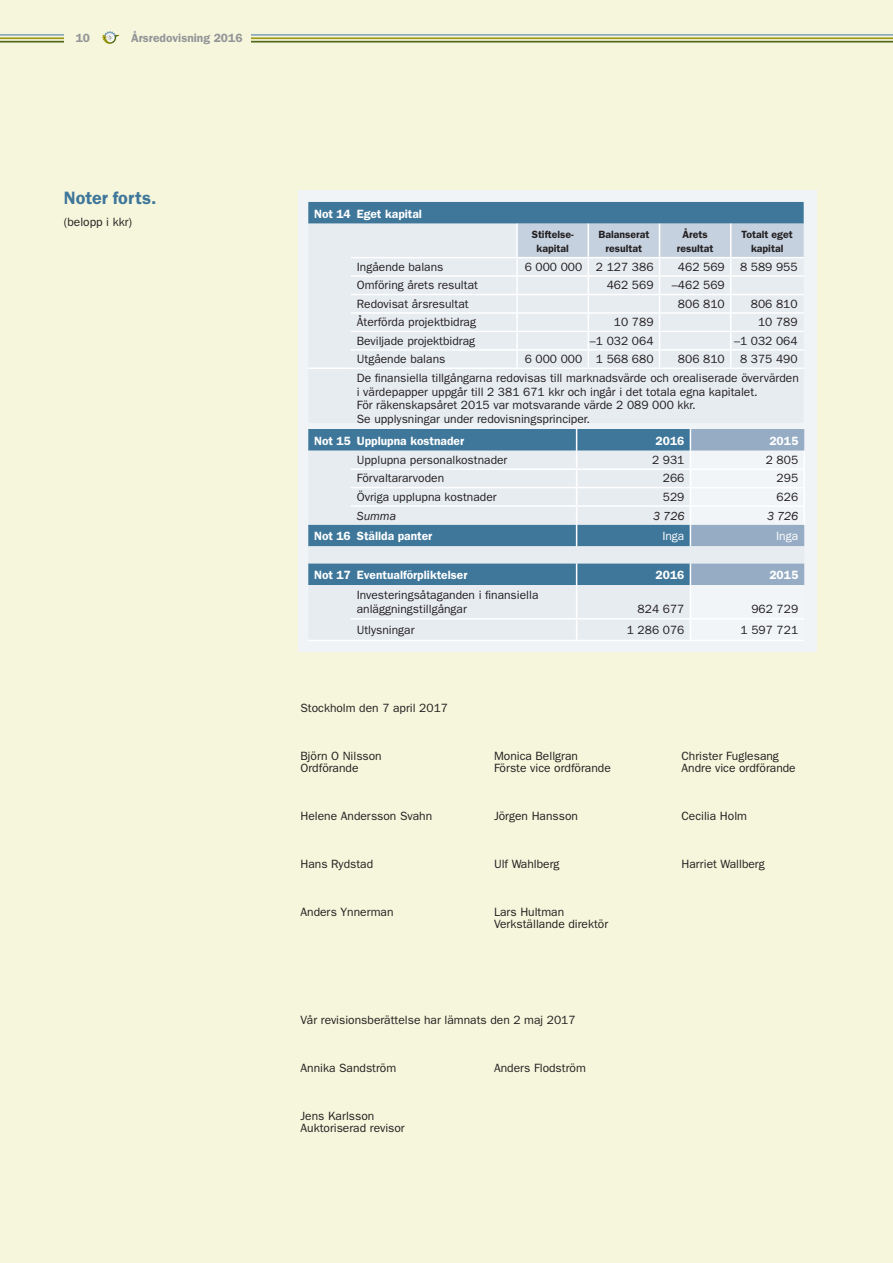
<style>
.page{position:relative;width:893px;height:1263px;background:#f5f6db}
.page>*{position:absolute;margin:0;border:0;box-sizing:border-box;transform-origin:0 0}
.t1{font:600 18px "Franklin Gothic";color:#3f779b}
.t2{font:12px/13.5px "ITC Franklin Gothic Std";color:#231f20}
.t3{font:600 12px "Franklin Gothic";color:#fff}
.t4{font:600 12px "Franklin Gothic";color:#939598}
.t5{font:italic 12px "Franklin Gothic";color:#231f20}
.t6{font:12px "ITC Franklin Gothic Std";color:#fff}
.t7{font:600 10.5px/13.5px "Franklin Gothic";color:#231f20;text-align:center}
</style>
<div class="page">
<hr style="left:0;top:34px;width:893px;height:2px;background:#8aa9bc">
<hr style="left:0;top:37px;width:893px;height:2px;background:#9e9a17">
<hr style="left:0;top:41px;width:893px;height:2px;background:#51671b">
<div style="left:65px;top:24px;width:186px;height:26px;background:#f5f6db"></div>
<svg style="left:102px;top:31px;width:17px;height:13px"></svg>
<div style="left:298px;top:191px;width:518px;height:99px;background:#f0f4f6"></div>
<div style="left:298px;top:202px;width:518px;height:450px;background:#e7ecf1"></div>
<svg style="left:308px;top:202px;width:496px;height:165px"></svg>
<hr style="left:308px;top:367px;width:43px;height:2px;background:#fff">
<hr style="left:351px;top:367px;width:166px;height:2px;background:#fff">
<hr style="left:517px;top:367px;width:71px;height:2px;background:#fff">
<hr style="left:588px;top:367px;width:71px;height:2px;background:#fff">
<hr style="left:659px;top:367px;width:72px;height:2px;background:#fff">
<hr style="left:731px;top:367px;width:73px;height:2px;background:#fff">
<hr style="left:351px;top:257px;width:166px;height:1px;background:#fff">
<hr style="left:517px;top:257px;width:71px;height:1px;background:#fff">
<hr style="left:588px;top:257px;width:71px;height:1px;background:#fff">
<hr style="left:659px;top:257px;width:72px;height:1px;background:#fff">
<hr style="left:731px;top:257px;width:73px;height:1px;background:#fff">
<div style="left:308px;top:429px;width:382px;height:22px;background:#3f779b"></div>
<svg style="left:308px;top:524px;width:382px;height:61px;fill:#3f779b"></svg>
<hr style="left:351px;top:468px;width:226px;height:2px;background:#fff">
<hr style="left:577px;top:468px;width:113px;height:2px;background:#fff">
<hr style="left:351px;top:487px;width:226px;height:1px;background:#fff">
<hr style="left:577px;top:487px;width:113px;height:1px;background:#fff">
<hr style="left:351px;top:505px;width:226px;height:2px;background:#fff">
<hr style="left:577px;top:505px;width:113px;height:2px;background:#fff">
<svg style="left:576px;top:429px;width:1px;height:117px"></svg>
<svg style="left:576px;top:563px;width:1px;height:22px"></svg>
<hr style="left:576px;top:585px;width:1px;height:33px;background:#fff">
<svg style="left:576px;top:620px;width:1px;height:19px"></svg>
<svg style="left:690px;top:429px;width:115px;height:210px"></svg>
<hr style="left:351px;top:618px;width:226px;height:1px;background:#fff">
<hr style="left:577px;top:618px;width:113px;height:1px;background:#fff">
<hr style="left:690px;top:618px;width:114px;height:1px;background:#fff">
<hr style="left:308px;top:640px;width:43px;height:1px;background:#fff">
<hr style="left:351px;top:640px;width:226px;height:1px;background:#fff">
<hr style="left:577px;top:640px;width:113px;height:1px;background:#fff">
<hr style="left:690px;top:640px;width:114px;height:1px;background:#fff">
<p class="t4" style="left:76px;top:31px;width:16px">10</p>
<p class="t4" style="left:131px;top:31px;width:113px">Årsredovisning 2016</p>
<h1 class="t1" style="left:64px;top:187px;width:94px">Noter forts.</h1>
<p class="t2" style="left:64px;top:215px;width:70px">(belopp i kkr)</p>
<p class="t3" style="left:314px;top:206px;width:109px">Not 14 Eget kapital</p>
<p class="t7" style="left:532px;top:227px;width:43px">Stiftelse&shy;kapital</p>
<p class="t7" style="left:598px;top:227px;width:52px">Balanserat resultat</p>
<p class="t7" style="left:677px;top:227px;width:38px">Årets resultat</p>
<p class="t7" style="left:742px;top:227px;width:53px">Totalt eget kapital</p>
<p class="t2" style="left:357px;top:260px;width:88px">Ingående balans</p>
<p class="t2" style="left:525px;top:260px;width:130px">6 000 000 2 127 386</p>
<p class="t2" style="left:678px;top:260px;width:48px">462 569</p>
<p class="t2" style="left:740px;top:260px;width:59px">8 589 955</p>
<p class="t2" style="left:357px;top:279px;width:123px">Omföring årets resultat</p>
<p class="t2" style="left:607px;top:279px;width:48px">462 569</p>
<p class="t2" style="left:672px;top:279px;width:54px">–462 569</p>
<p class="t2" style="left:357px;top:297px;width:113px">Redovisat årsresultat</p>
<p class="t2" style="left:678px;top:297px;width:48px">806 810</p>
<p class="t2" style="left:751px;top:297px;width:48px">806 810</p>
<p class="t2" style="left:357px;top:316px;width:121px">Återförda projektbidrag</p>
<p class="t2" style="left:614px;top:316px;width:41px">10 789</p>
<p class="t2" style="left:758px;top:316px;width:41px">10 789</p>
<p class="t2" style="left:357px;top:334px;width:120px">Beviljade projektbidrag</p>
<p class="t2" style="left:590px;top:334px;width:65px">–1 032 064</p>
<p class="t2" style="left:734px;top:334px;width:65px">–1 032 064</p>
<p class="t2" style="left:357px;top:352px;width:90px">Utgående balans</p>
<p class="t2" style="left:525px;top:352px;width:130px">6 000 000 1 568 680</p>
<p class="t2" style="left:678px;top:352px;width:48px">806 810</p>
<p class="t2" style="left:357px;top:349px;width:444px;line-height:19.4px;text-align:right">8 375 490<br>De finansiella tillgångarna redovisas till marknadsvärde och orealiserade övervärden</p>
<p class="t2" style="left:357px;top:385px;width:403px">i värdepapper uppgår till 2 381 671 kkr och ingår i det totala egna kapitalet.<br>För räkenskapsåret 2015 var motsvarande värde 2 089 000 kkr.<br>Se upplysningar under redovisningsprinciper.</p>
<p class="t3" style="left:314px;top:433px;width:151px">Not 15 Upplupna kostnader</p>
<p class="t3" style="left:656px;top:433px;width:30px">2016</p>
<p class="t3" style="left:769px;top:433px;width:30px">2015</p>
<p class="t2" style="left:357px;top:453px;width:152px">Upplupna personalkostnader</p>
<p class="t2" style="left:652px;top:453px;width:34px">2 931</p>
<p class="t2" style="left:766px;top:453px;width:34px">2 805</p>
<p class="t2" style="left:357px;top:472px;width:89px">Förvaltararvoden</p>
<p class="t2" style="left:663px;top:472px;width:23px">266</p>
<p class="t2" style="left:777px;top:472px;width:23px">295</p>
<p class="t2" style="left:357px;top:490px;width:141px">Övriga upplupna kostnader</p>
<p class="t2" style="left:663px;top:490px;width:23px">529</p>
<p class="t2" style="left:777px;top:490px;width:23px">626</p>
<p class="t5" style="left:357px;top:508px;width:41px">Summa</p>
<p class="t5" style="left:653px;top:508px;width:33px">3 726</p>
<p class="t5" style="left:767px;top:508px;width:33px">3 726</p>
<p class="t3" style="left:314px;top:529px;width:120px">Not 16 Ställda panter</p>
<p class="t6" style="left:662px;top:529px;width:24px">Inga</p>
<p class="t6" style="left:776px;top:529px;width:24px">Inga</p>
<p class="t3" style="left:314px;top:568px;width:155px">Not 17 Eventualförpliktelser</p>
<p class="t3" style="left:656px;top:568px;width:30px">2016</p>
<p class="t3" style="left:769px;top:568px;width:30px">2015</p>
<p class="t2" style="left:357px;top:588px;width:183px">Investeringsåtaganden i finansiella anläggningstillgångar</p>
<p class="t2" style="left:638px;top:602px;width:48px">824 677</p>
<p class="t2" style="left:751px;top:602px;width:48px">962 729</p>
<p class="t2" style="left:357px;top:623px;width:59px">Utlysningar</p>
<p class="t2" style="left:627px;top:623px;width:59px">1 286 076</p>
<p class="t2" style="left:741px;top:623px;width:59px">1 597 721</p>
<p class="t2" style="left:300px;top:701px;width:149px">Stockholm den 7 april 2017</p>
<p class="t2" style="left:300px;top:749px;width:83px">Björn O Nilsson</p>
<p class="t2" style="left:494px;top:749px;width:85px">Monica Bellgran</p>
<p class="t2" style="left:681px;top:749px;width:99px">Christer Fuglesang</p>
<p class="t2" style="left:300px;top:761px;width:60px">Ordförande</p>
<p class="t2" style="left:494px;top:761px;width:118px">Förste vice ordförande</p>
<p class="t2" style="left:681px;top:761px;width:116px">Andre vice ordförande</p>
<p class="t2" style="left:300px;top:809px;width:133px">Helene Andersson Svahn</p>
<p class="t2" style="left:494px;top:809px;width:85px">Jörgen Hansson</p>
<p class="t2" style="left:681px;top:809px;width:67px">Cecilia Holm</p>
<p class="t2" style="left:300px;top:857px;width:74px">Hans Rydstad</p>
<p class="t2" style="left:494px;top:857px;width:67px">Ulf Wahlberg</p>
<p class="t2" style="left:681px;top:857px;width:85px">Harriet Wallberg</p>
<p class="t2" style="left:300px;top:905px;width:94px">Anders Ynnerman</p>
<p class="t2" style="left:494px;top:905px;width:116px;line-height:12px">Lars Hultman<br>Verkställande direktör</p>
<p class="t2" style="left:300px;top:1013px;width:277px">Vår revisionsberättelse har lämnats den 2 maj 2017</p>
<p class="t2" style="left:300px;top:1061px;width:97px">Annika Sandström</p>
<p class="t2" style="left:494px;top:1061px;width:93px">Anders Flodström</p>
<p class="t2" style="left:300px;top:1109px;width:106px;line-height:12px">Jens Karlsson<br>Auktoriserad revisor</p>
</div>
